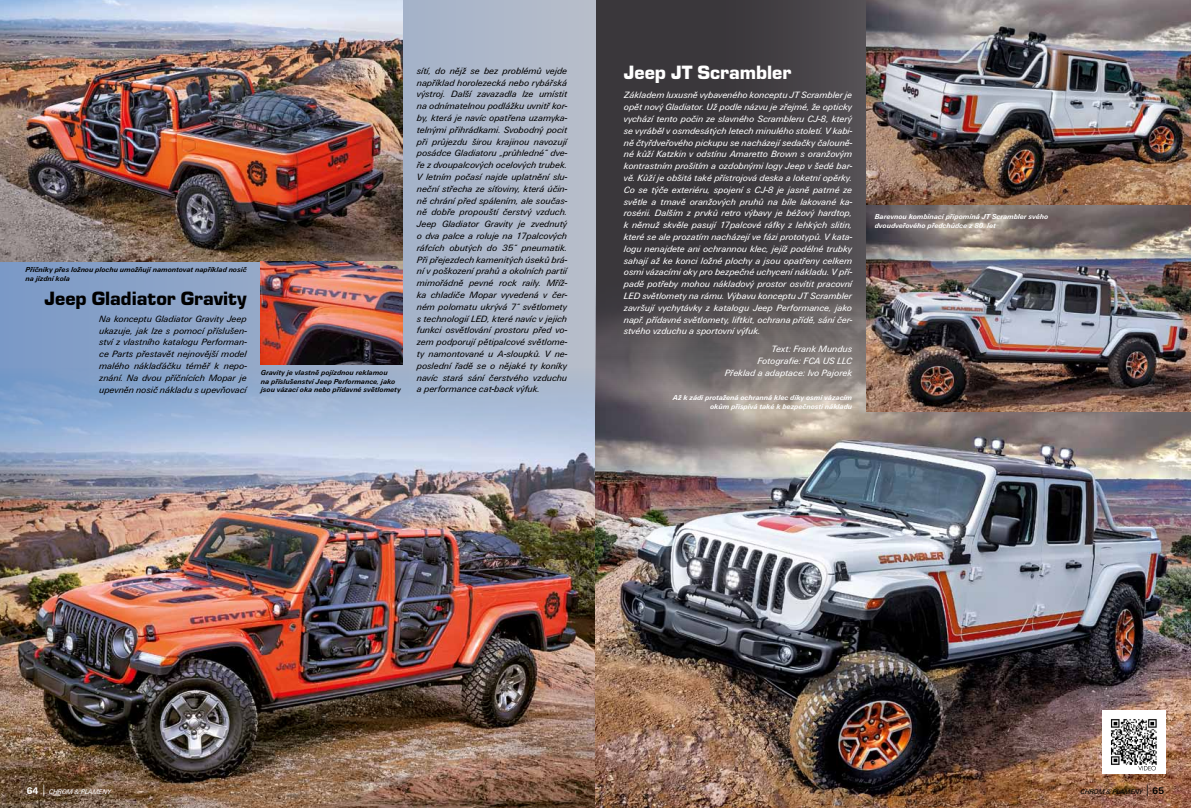
<style>
.page{position:relative;width:1191px;height:808px;background:#fff}
.page>*{position:absolute;margin:0;border:0;box-sizing:border-box;transform-origin:0 0}
.t1{font:900 20px "Eurostile TOT";color:#000}
.t2{font:900 20px "Eurostile TOT";color:#fff}
.t3{font:italic 9.5px/11.8px "U001 TOT";color:#000;text-align:justify}
.t4{font:italic 9.5px/11.8px "U001 TOT";color:#fff;text-align:justify}
.t5{font:italic 700 7.5px/8.7px "U001 TOT";color:#000}
.t6{font:italic 700 7.5px/8.7px "U001 TOT";color:#fff;text-align:right}
.t7{font:italic 7px "U001 TOT";letter-spacing:-.015em;color:#fff}
.t8{font:italic 7px "U001 TOT";letter-spacing:-.015em;color:#000}
.s1{font-weight:700;font-style:normal;font-size:10px}
.s2{font-family:"U001 DOT Ligh";font-style:normal;font-size:14px}
.s3{font-family:"Franklin Got Itc TOT Boo Ita";font-style:normal}
</style>
<div class="page">
<svg style="left:595px;top:0;width:271px;height:281px;background:#413d41"></svg>
<svg style="left:0;top:0;width:595px;height:369px;background:#a2b0c8"></svg>
<img style="left:0;top:369px;width:595px;height:439px">
<img style="left:0;top:0;width:403px;height:261px">
<img style="left:261px;top:261px;width:142px;height:103px">
<img style="left:595px;top:281px;width:596px;height:527px">
<img style="left:866px;top:0;width:325px;height:411px">
<div style="left:1101px;top:710px;width:64px;height:64px;background:#fff"></div>
<img style="left:1111px;top:719px;width:46px;height:46px">
<svg style="left:1138px;top:766px;width:17px;height:4px"></svg>
<p class="t5" style="left:26px;top:265px;width:222px">Příčníky přes ložnou plochu umožňují namontovat například nosič na jízdní kola</p>
<h1 class="t1" style="left:45px;top:287px;width:204px">Jeep Gladiator Gravity</h1>
<p class="t3" style="left:99px;top:313px;width:149px">Na konceptu Gladiator Gravity Jeep ukazuje, jak lze s pomocí příslušen&shy;ství z vlastního katalogu Performan&shy;ce Parts přestavět nejnovější model malého náklaďáčku téměř k nepo&shy;znání. Na dvou příčnících Mopar je upevněn nosič nákladu s upevňovací</p>
<p class="t5" style="left:261px;top:368px;width:141px">Gravity je vlastně pojízdnou reklamou<br>na příslušenství Jeep Performance, jako jsou vázací oka nebo přídavné světlomety</p>
<p class="t3" style="left:417px;top:65px;width:152px">sítí, do nějž se bez problémů vejde například horolezecká nebo rybářská výstroj. Další zavazadla lze umístit na odnímatelnou podlážku uvnitř kor&shy;by, která je navíc opatřena uzamyka&shy;telnými přihrádkami. Svobodný pocit při průjezdu širou krajinou navozují posádce Gladiatoru „průhledné“ dve&shy;ře z dvoupalcových ocelových trubek.<br>V letním počasí najde uplatnění slu&shy;neční střecha ze síťoviny, která účin&shy;ně chrání před spálením, ale součas&shy;ně dobře propouští čerstvý vzduch.<br>Jeep Gladiator Gravity je zvednutý o dva palce a roluje na 17palcových ráfcích obutých do 35“ pneumatik.<br>Při přejezdech kamenitých úseků brá&shy;ní v poškození prahů a okolních partií mimořádně pevné rock raily. Mříž&shy;ka chladiče Mopar vyvedená v čer&shy;ném polomatu ukrývá 7“ světlomety s technologií LED, které navíc v jejich funkci osvětlování prostoru před vo&shy;zem podporují pětipalcové světlome&shy;ty namontované u A-sloupků. V ne&shy;poslední řadě se o nějaké ty koníky navíc stará sání čerstvého vzduchu a performance cat-back výfuk.</p>
<h1 class="t2" style="left:624px;top:62px;width:169px">Jeep JT Scrambler</h1>
<p class="t4" style="left:624px;top:89px;width:230px">Základem luxusně vybaveného konceptu JT Scrambler je opět nový Gladiator. Už podle názvu je zřejmé, že opticky vychází tento počin ze slavného Scrambleru CJ-8, který se vyráběl v osmdesátých letech minulého století. V kabi&shy;ně čtyřdveřového pickupu se nacházejí sedačky čalouně&shy;né kůží Katzkin v odstínu Amaretto Brown s oranžovým kontrastním prošitím a ozdobnými logy Jeep v šedé bar&shy;vě. Kůží je obšitá také přístrojová deska a loketní opěrky.<br>Co se týče exteriéru, spojení s CJ-8 je jasně patrné ze světle a tmavě oranžových pruhů na bíle lakované ka&shy;rosérii. Dalším z prvků retro výbavy je béžový hardtop, k němuž skvěle pasují 17palcové ráfky z lehkých slitin, které se ale prozatím nacházejí ve fázi prototypů. V kata&shy;logu nenajdete ani ochrannou klec, jejíž podélné trubky sahají až ke konci ložné plochy a jsou opatřeny celkem osmi vázacími oky pro bezpečné uchycení nákladu. V pří&shy;padě potřeby mohou nákladový prostor osvítit pracovní LED světlomety na rámu. Výbavu konceptu JT Scrambler završují vychytávky z katalogu Jeep Performance, jako např. přídavné světlomety, liftkit, ochrana přídě, sání čer&shy;stvého vzduchu a sportovní výfuk.</p>
<p class="t4" style="left:725px;top:343px;width:129px;text-align:right">Text: Frank Mundus<br>Fotografie: FCA US LLC<br>Překlad a adaptace: Ivo Pajorek</p>
<p class="t6" style="left:673px;top:393px;width:181px">Až k zádi protažená ochranná klec díky osmi vázacím okům přispívá také k bezpečnosti nákladu</p>
<p class="t6" style="left:874px;top:212px;width:175px;text-align:left">Barevnou kombinací připomíná JT Scrambler svého dvoudveřového předchůdce z 80. let</p>
<p class="t7" style="left:27px;top:788px;width:86px"><span class="s1">64</span> <span class="s2">|</span> CHROM <span class="s3">&amp;</span> PLAMENY</p>
<p class="t8" style="left:1080px;top:788px;width:85px">CHROM <span class="s3">&amp;</span> PLAMENY <span class="s2">|</span> <span class="s1">65</span></p>
</div>
